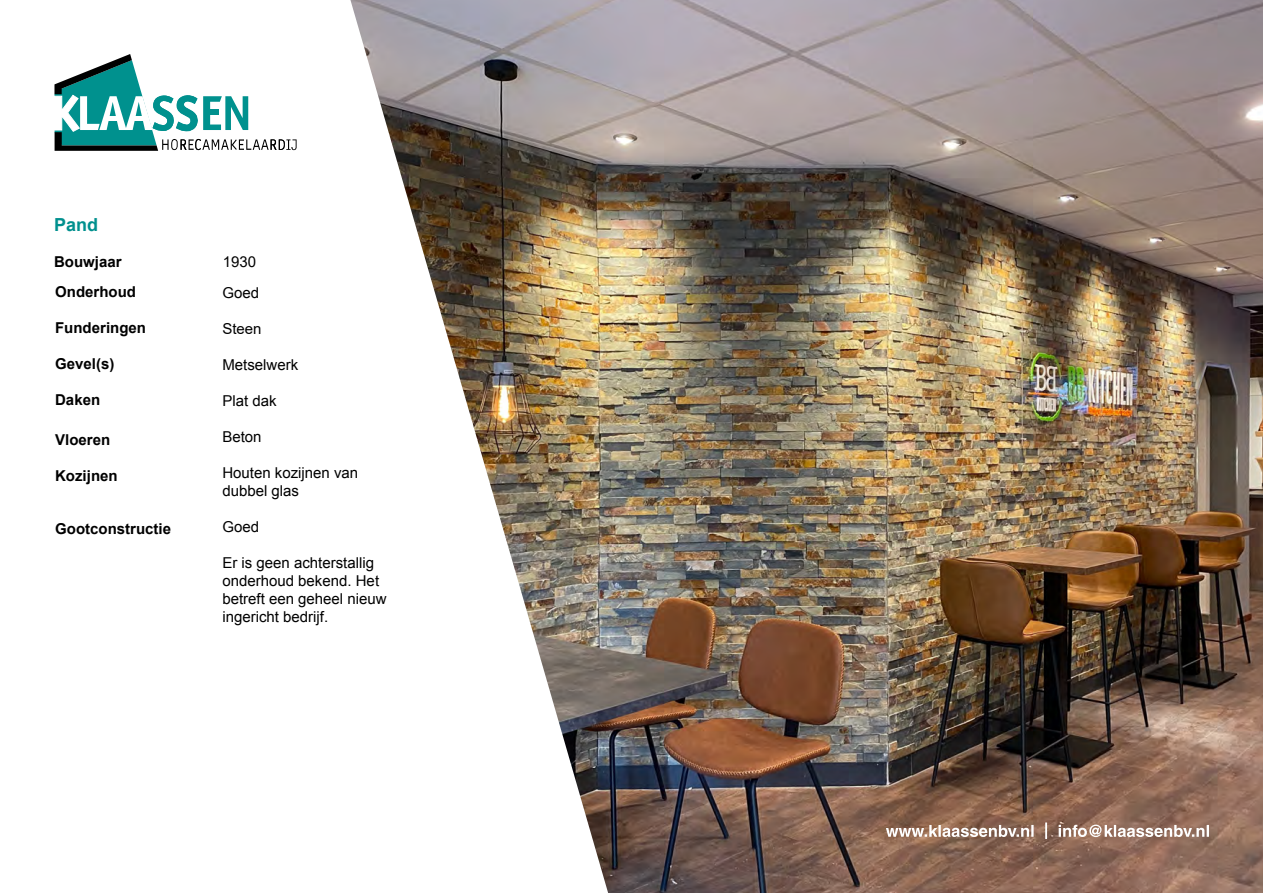
<style>
.page{position:relative;width:1263px;height:893px;background:#fff}
.page>*{position:absolute;margin:0;border:0;box-sizing:border-box;transform-origin:0 0}
.t1{font:700 18px "Arial";color:#00908e}
.t2{font:15px/18px "Arial";color:#000}
.t3{font:700 15px "Arial";color:#000}
</style>
<div class="page">
<img style="left:608px;top:0;width:655px;height:893px">
<img style="left:350px;top:0;width:258px;height:892px">
<svg style="left:886px;top:822px;width:323px;height:17px"></svg>
<svg style="left:54px;top:54px;width:243px;height:97px"></svg>
<p class="t1" style="left:54px;top:212px;width:46px">Pand</p>
<p class="t3" style="left:54px;top:252px;width:69px">Bouwjaar</p>
<p class="t3" style="left:55px;top:281px;width:82px">Onderhoud</p>
<p class="t3" style="left:55px;top:317px;width:92px">Funderingen</p>
<p class="t3" style="left:55px;top:353px;width:61px">Gevel(s)</p>
<p class="t3" style="left:55px;top:389px;width:47px">Daken</p>
<p class="t3" style="left:55px;top:430px;width:57px">Vloeren</p>
<p class="t3" style="left:55px;top:466px;width:64px">Kozijnen</p>
<p class="t3" style="left:55px;top:518px;width:117px">Gootconstructie</p>
<p class="t2" style="left:223px;top:253px;width:35px">1930</p>
<p class="t2" style="left:222px;top:284px;width:38px">Goed</p>
<p class="t2" style="left:222px;top:319px;width:41px">Steen</p>
<p class="t2" style="left:222px;top:356px;width:77px">Metselwerk</p>
<p class="t2" style="left:222px;top:392px;width:56px">Plat dak</p>
<p class="t2" style="left:222px;top:428px;width:41px">Beton</p>
<p class="t2" style="left:222px;top:464px;width:137px">Houten kozijnen van dubbel glas</p>
<p class="t2" style="left:222px;top:518px;width:38px">Goed</p>
<p class="t2" style="left:222px;top:554px;width:166px">Er is geen achterstallig onderhoud bekend. Het betreft een geheel nieuw ingericht bedrijf.</p>
</div>
